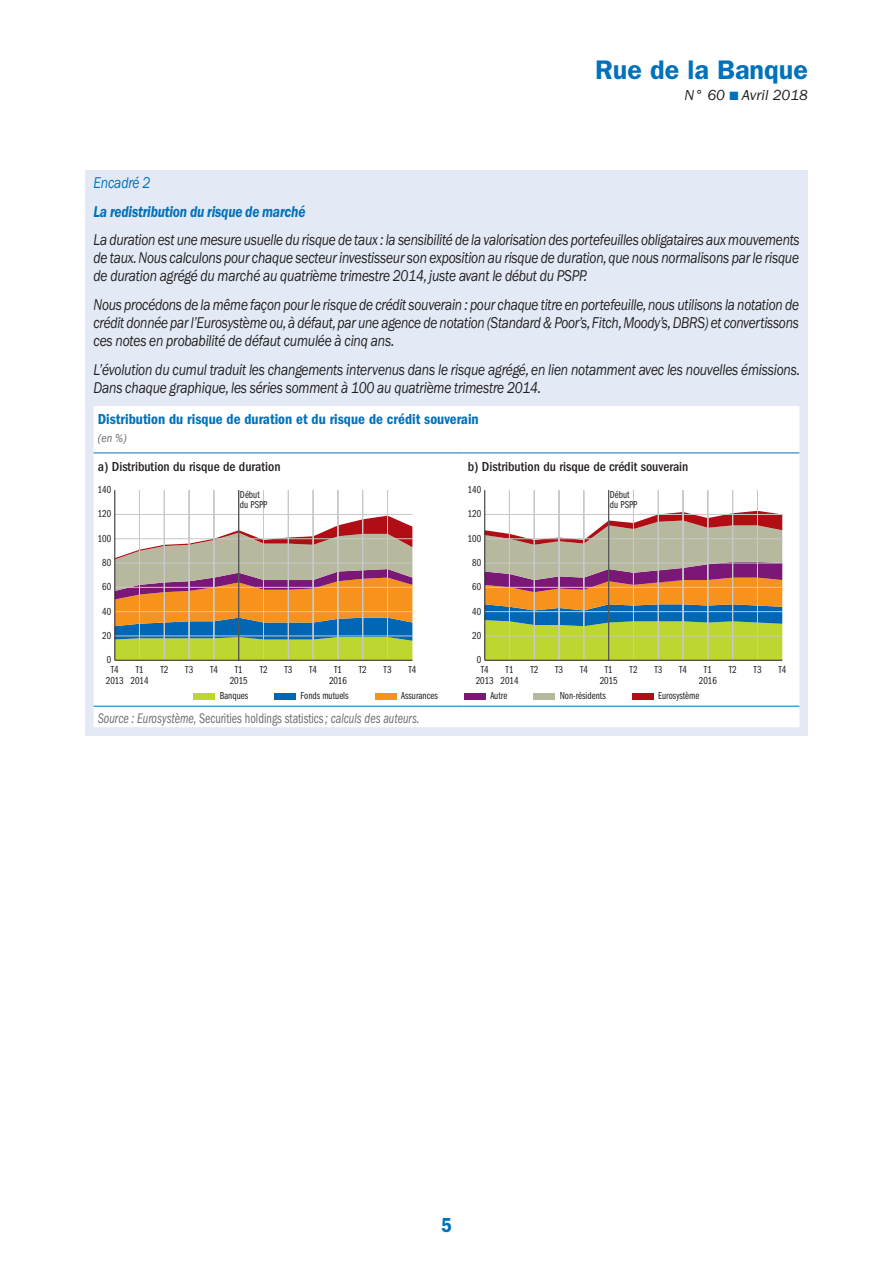
<style>
.page{position:relative;width:893px;height:1263px;background:#fff}
.page>*{position:absolute;margin:0;border:0;box-sizing:border-box;transform-origin:0 0}
.t1{font:600 27px "ITC Franklin Gothic Std";color:#0072bc}
.t2{font:21px "ITC Franklin Gothic Std Dm Cd";color:#0072bc}
.t3{font:italic 16.2px/18px "ITC Franklin Gothic Std";letter-spacing:-.015em;color:#231f20;text-align:justify;scale:.83 1}
.t4{font:italic 600 16.2px "ITC Franklin Gothic Std";letter-spacing:-.015em;color:#0072bc;scale:.83 1}
.t5{font:italic 16.2px "ITC Franklin Gothic Std";letter-spacing:-.015em;color:#0072bc;scale:.83 1}
.t6{font:15px "ITC Franklin Gothic Std Dm Cd";color:#0072bc}
.t7{font:italic 15px "ITC Franklin Gothic Std";color:#231f20}
.t8{font:italic condensed 14.4px "ITC Franklin Gothic Std";color:#6c6d70;scale:.83 1}
.t9{font:500 condensed 13.5px "ITC Franklin Gothic Std";color:#231f20}
.t10{font:italic condensed 12px "ITC Franklin Gothic Std";color:#6c6d70}
.t11{font:10.5px/10.5px "ITC Franklin Gothic Std Bk Cp";color:#231f20;text-align:center}
.s1{color:#0072bc}
.s2{font-style:normal}
</style>
<div class="page">
<div style="left:85px;top:170px;width:723px;height:566px;background:#e3eaf6"></div>
<div style="left:94px;top:406px;width:705px;height:321px;background:#fff"></div>
<hr style="left:94px;top:706px;width:335px;height:1px;background:#0072bc">
<hr style="left:429px;top:706px;width:34px;height:1px;background:#0072bc">
<hr style="left:463px;top:706px;width:336px;height:1px;background:#0072bc">
<hr style="left:94px;top:452px;width:335px;height:1px;background:#0072bc">
<hr style="left:429px;top:452px;width:34px;height:1px;background:#0072bc">
<hr style="left:463px;top:452px;width:336px;height:1px;background:#0072bc">
<svg style="left:115px;top:516px;width:297px;height:144px;background:#b8a378"></svg>
<hr style="left:115px;top:538px;width:297px;height:1px;background:#c7c8ca">
<hr style="left:115px;top:563px;width:297px;height:1px;background:#c7c8ca">
<hr style="left:115px;top:514px;width:297px;height:1px;background:#c7c8ca">
<hr style="left:115px;top:587px;width:297px;height:1px;background:#c7c8ca">
<hr style="left:115px;top:611px;width:297px;height:1px;background:#c7c8ca">
<hr style="left:115px;top:635px;width:297px;height:1px;background:#c7c8ca">
<hr style="left:139px;top:490px;width:1px;height:170px;background:#c7c8ca">
<hr style="left:164px;top:490px;width:1px;height:170px;background:#c7c8ca">
<hr style="left:189px;top:490px;width:1px;height:170px;background:#c7c8ca">
<hr style="left:213px;top:490px;width:1px;height:170px;background:#c7c8ca">
<hr style="left:238px;top:490px;width:1px;height:170px;background:#57585a">
<hr style="left:263px;top:490px;width:1px;height:170px;background:#c7c8ca">
<hr style="left:288px;top:490px;width:1px;height:170px;background:#c7c8ca">
<hr style="left:313px;top:490px;width:1px;height:170px;background:#c7c8ca">
<hr style="left:338px;top:490px;width:1px;height:170px;background:#c7c8ca">
<hr style="left:362px;top:490px;width:1px;height:170px;background:#c7c8ca">
<hr style="left:387px;top:490px;width:1px;height:170px;background:#c7c8ca">
<hr style="left:114px;top:490px;width:1px;height:170px;background:#231f20">
<hr style="left:115px;top:660px;width:297px;height:1px;background:#231f20">
<svg style="left:485px;top:511px;width:297px;height:149px;background:#afa172"></svg>
<hr style="left:485px;top:538px;width:297px;height:1px;background:#c7c8ca">
<hr style="left:485px;top:563px;width:297px;height:1px;background:#c7c8ca">
<hr style="left:485px;top:514px;width:297px;height:1px;background:#c7c8ca">
<hr style="left:485px;top:587px;width:297px;height:1px;background:#c7c8ca">
<hr style="left:485px;top:611px;width:297px;height:1px;background:#c7c8ca">
<hr style="left:485px;top:635px;width:297px;height:1px;background:#c7c8ca">
<hr style="left:509px;top:490px;width:1px;height:170px;background:#c7c8ca">
<hr style="left:534px;top:490px;width:1px;height:170px;background:#c7c8ca">
<hr style="left:559px;top:490px;width:1px;height:170px;background:#c7c8ca">
<hr style="left:583px;top:490px;width:1px;height:170px;background:#c7c8ca">
<hr style="left:608px;top:490px;width:1px;height:170px;background:#57585a">
<hr style="left:633px;top:490px;width:1px;height:170px;background:#c7c8ca">
<hr style="left:658px;top:490px;width:1px;height:170px;background:#c7c8ca">
<hr style="left:683px;top:490px;width:1px;height:170px;background:#c7c8ca">
<hr style="left:707px;top:490px;width:1px;height:170px;background:#c7c8ca">
<hr style="left:732px;top:490px;width:1px;height:170px;background:#c7c8ca">
<hr style="left:757px;top:490px;width:1px;height:170px;background:#c7c8ca">
<hr style="left:484px;top:490px;width:1px;height:170px;background:#231f20">
<hr style="left:485px;top:660px;width:297px;height:1px;background:#231f20">
<div style="left:464px;top:693px;width:21px;height:6px;background:#7a1777"></div>
<div style="left:274px;top:693px;width:22px;height:6px;background:#0166b3"></div>
<div style="left:632px;top:693px;width:21px;height:6px;background:#b00d15"></div>
<div style="left:534px;top:693px;width:21px;height:6px;background:#b7b99f"></div>
<div style="left:375px;top:693px;width:21px;height:6px;background:#f7931d"></div>
<div style="left:194px;top:693px;width:21px;height:6px;background:#bed630"></div>
<h1 class="t1" style="left:595px;top:54px;width:214px">Rue de la Banque</h1>
<p class="t7" style="left:684px;top:86px;width:125px">N° 60 <span class="s1">■</span> Avril 2018</p>
<p class="t5" style="left:94px;top:173px;width:70px">Encadré 2</p>
<p class="t4" style="left:94px;top:202px;width:257px">La redistribution du risque de marché</p>
<p class="t3" style="left:94px;top:231px;width:852px">La duration est une mesure usuelle du risque de taux : la sensibilité de la valorisation des portefeuilles obligataires aux mouvements de taux. Nous calculons pour chaque secteur investisseur son exposition au risque de duration, que nous normalisons par le risque de duration agrégé du marché au quatrième trimestre 2014, juste avant le début du PSPP.</p>
<p class="t3" style="left:94px;top:296px;width:851px">Nous procédons de la même façon pour le risque de crédit souverain : pour chaque titre en portefeuille, nous utilisons la notation de crédit donnée par l’Eurosystème ou, à défaut, par une agence de notation (Standard &amp; Poor’s, Fitch, Moody’s, DBRS) et convertissons ces notes en probabilité de défaut cumulée à cinq ans.</p>
<p class="t3" style="left:94px;top:360px;width:853px">L’évolution du cumul traduit les changements intervenus dans le risque agrégé, en lien notamment avec les nouvelles émissions.<br>Dans chaque graphique, les séries somment à 100 au quatrième trimestre 2014.</p>
<p class="t6" style="left:98px;top:410px;width:382px">Distribution du risque de duration et du risque de crédit souverain</p>
<p class="t10" style="left:98px;top:431px;width:30px">(en %)</p>
<p class="t9" style="left:98px;top:459px;width:184px">a) Distribution du risque de duration</p>
<p class="t9" style="left:468px;top:459px;width:222px">b) Distribution du risque de crédit souverain</p>
<p class="t11" style="left:98px;top:485px;width:15px">140</p>
<p class="t11" style="left:240px;top:489px;width:29px;text-align:left">Début du PSPP</p>
<p class="t11" style="left:468px;top:485px;width:15px">140</p>
<p class="t11" style="left:610px;top:489px;width:29px;text-align:left">Début du PSPP</p>
<p class="t11" style="left:98px;top:509px;width:15px">120</p>
<p class="t11" style="left:468px;top:509px;width:15px">120</p>
<p class="t11" style="left:98px;top:533px;width:15px">100</p>
<p class="t11" style="left:468px;top:533px;width:15px">100</p>
<p class="t11" style="left:102px;top:557px;width:10px">80</p>
<p class="t11" style="left:472px;top:557px;width:10px">80</p>
<p class="t11" style="left:102px;top:582px;width:10px">60</p>
<p class="t11" style="left:472px;top:582px;width:10px">60</p>
<p class="t11" style="left:102px;top:606px;width:10px">40</p>
<p class="t11" style="left:472px;top:606px;width:10px">40</p>
<p class="t11" style="left:102px;top:630px;width:10px">20</p>
<p class="t11" style="left:472px;top:630px;width:10px">20</p>
<p class="t11" style="left:107px;top:655px;width:6px">0</p>
<p class="t11" style="left:477px;top:655px;width:6px">0</p>
<p class="t11" style="left:106px;top:665px;width:19px">T4<br>2013</p>
<p class="t11" style="left:131px;top:665px;width:19px">T1<br>2014</p>
<p class="t11" style="left:160px;top:665px;width:9px">T2</p>
<p class="t11" style="left:185px;top:665px;width:9px">T3</p>
<p class="t11" style="left:210px;top:665px;width:9px">T4</p>
<p class="t11" style="left:230px;top:665px;width:19px">T1<br>2015</p>
<p class="t11" style="left:260px;top:665px;width:9px">T2</p>
<p class="t11" style="left:284px;top:665px;width:9px">T3</p>
<p class="t11" style="left:309px;top:665px;width:9px">T4</p>
<p class="t11" style="left:329px;top:665px;width:19px">T1<br>2016</p>
<p class="t11" style="left:359px;top:665px;width:9px">T2</p>
<p class="t11" style="left:384px;top:665px;width:9px">T3</p>
<p class="t11" style="left:408px;top:665px;width:9px">T4</p>
<p class="t11" style="left:476px;top:665px;width:19px">T4<br>2013</p>
<p class="t11" style="left:501px;top:665px;width:19px">T1<br>2014</p>
<p class="t11" style="left:530px;top:665px;width:9px">T2</p>
<p class="t11" style="left:555px;top:665px;width:9px">T3</p>
<p class="t11" style="left:580px;top:665px;width:9px">T4</p>
<p class="t11" style="left:600px;top:665px;width:19px">T1<br>2015</p>
<p class="t11" style="left:630px;top:665px;width:9px">T2</p>
<p class="t11" style="left:654px;top:665px;width:9px">T3</p>
<p class="t11" style="left:679px;top:665px;width:9px">T4</p>
<p class="t11" style="left:699px;top:665px;width:19px">T1<br>2016</p>
<p class="t11" style="left:729px;top:665px;width:9px">T2</p>
<p class="t11" style="left:754px;top:665px;width:9px">T3</p>
<p class="t11" style="left:778px;top:665px;width:9px">T4</p>
<p class="t11" style="left:220px;top:691px;width:30px">Banques</p>
<p class="t11" style="left:301px;top:691px;width:50px">Fonds mutuels</p>
<p class="t11" style="left:401px;top:691px;width:38px">Assurances</p>
<p class="t11" style="left:490px;top:691px;width:18px">Autre</p>
<p class="t11" style="left:560px;top:691px;width:47px">Non-résidents</p>
<p class="t11" style="left:658px;top:691px;width:43px">Eurosystème</p>
<p class="t8" style="left:98px;top:710px;width:389px">Source : Eurosystème, <span class="s2">Securities holdings statistics</span>; calculs des auteurs.</p>
<p class="t2" style="left:441px;top:1213px;width:12px">5</p>
</div>
